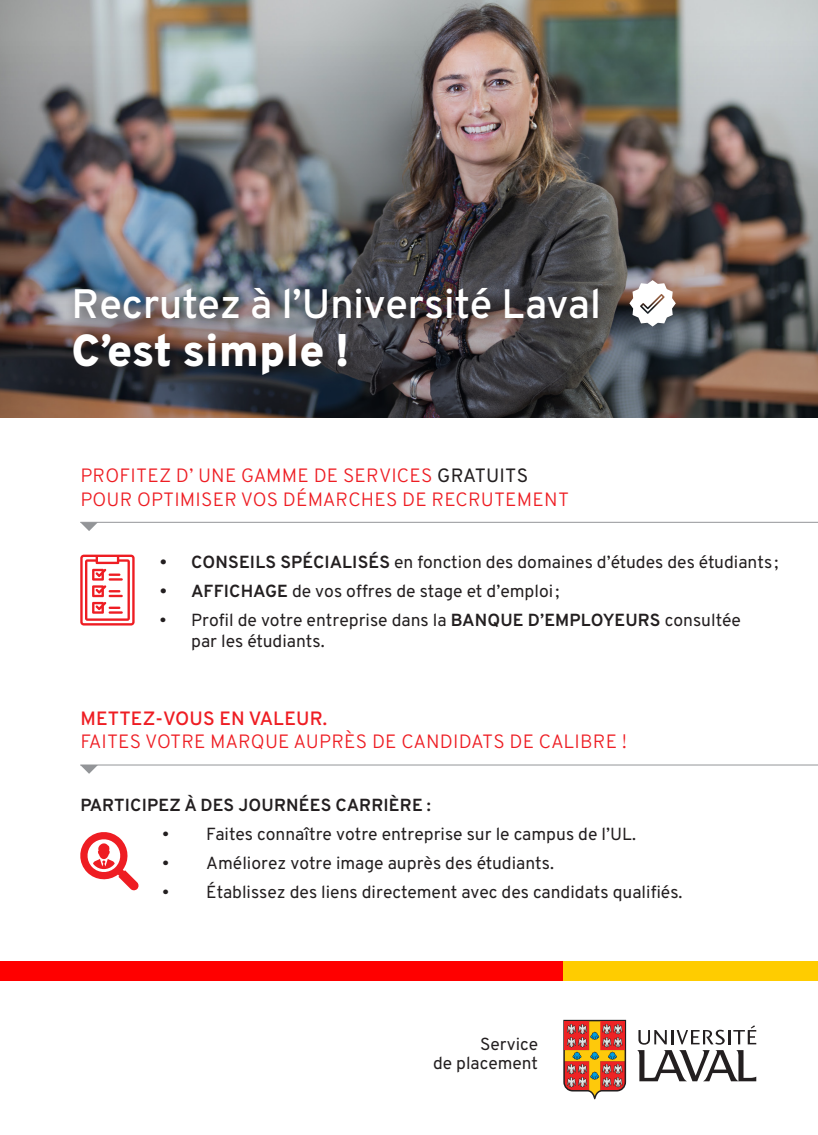
<style>
.page{position:relative;width:818px;height:1135px;background:#fff}
.page>*{position:absolute;margin:0;border:0;box-sizing:border-box;transform-origin:0 0}
.t1{font:800 44.98px "Overpass";color:#fff}
.t2{font:600 41.12px "Overpass";color:#fff}
.t3{font:300 19.25px/24.5px "Overpass";letter-spacing:.01em;color:#ee1d23}
.t4{font:600 19.25px "Overpass";letter-spacing:.01em;color:#ee1d23}
.t5{font:17.5px/21px "Overpass";color:#231f20}
.t6{font:700 17.5px "Overpass";letter-spacing:.01em;color:#231f20}
.t7{font:17.32px/19.1px "Overpass";color:#231f20;text-align:right}
.s1{font-weight:400;color:#231f20}
.s2{font-weight:700}
</style>
<div class="page">
<img style="left:0;top:4px;width:818px;height:413px">
<div style="left:64px;top:278px;width:553px;height:115px;background:#231f20;opacity:.75"></div>
<div style="left:0;top:961px;width:563px;height:19px;background:#f00"></div>
<div style="left:563px;top:961px;width:255px;height:19px;background:#fc0"></div>
<svg style="left:638px;top:1030px;width:29px;height:14px"></svg>
<hr style="left:671px;top:1030px;width:3px;height:14px;background:#231f20">
<svg style="left:677px;top:1025px;width:79px;height:19px"></svg>
<svg style="left:637px;top:1050px;width:119px;height:31px"></svg>
<svg style="left:563px;top:1019px;width:63px;height:80px;background:#c87750"></svg>
<hr style="left:80px;top:522px;width:738px;height:1px;background:#939598">
<svg style="left:80px;top:522px;width:18px;height:9px"></svg>
<svg style="left:80px;top:554px;width:55px;height:71px"></svg>
<svg style="left:629px;top:280px;width:47px;height:46px"></svg>
<hr style="left:80px;top:764px;width:738px;height:1px;background:#939598">
<svg style="left:80px;top:765px;width:18px;height:9px"></svg>
<svg style="left:80px;top:832px;width:58px;height:58px"></svg>
<p class="t2" style="left:72px;top:278px;width:531px">Recrutez à l’Université Laval</p>
<p class="t1" style="left:72px;top:322px;width:279px">C’est simple !</p>
<p class="t3" style="left:80px;top:463px;width:490px">PROFITEZ D’ UNE GAMME DE SERVICES <span class="s1">GRATUITS<br></span>POUR OPTIMISER VOS DÉMARCHES DE RECRUTEMENT</p>
<p class="t5" style="left:160px;top:551px;width:620px"><span class="s2">• CONSEILS SPÉCIALISÉS</span> en fonction des domaines d’études des étudiants ;</p>
<p class="t5" style="left:160px;top:580px;width:401px"><span class="s2">• AFFICHAGE</span> de vos offres de stage et d’emploi;</p>
<p class="t5" style="left:191px;top:609px;width:551px;text-indent:-32px">• Profil de votre entreprise dans la <span class="s2">BANQUE D’EMPLOYEURS</span> consultée par les étudiants.</p>
<p class="t4" style="left:80px;top:706px;width:248px">METTEZ-VOUS EN VALEUR.</p>
<p class="t3" style="left:80px;top:729px;width:548px">FAITES VOTRE MARQUE AUPRÈS DE CANDIDATS DE CALIBRE !</p>
<p class="t6" style="left:80px;top:794px;width:352px">PARTICIPEZ À DES JOURNÉES CARRIÈRE :</p>
<p class="t5" style="left:162px;top:823px;width:476px">• Faites connaître votre entreprise sur le campus de l’UL.</p>
<p class="t5" style="left:162px;top:852px;width:393px">• Améliorez votre image auprès des étudiants.</p>
<p class="t5" style="left:162px;top:881px;width:522px">• Établissez des liens directement avec des candidats qualifiés.</p>
<p class="t7" style="left:433px;top:1034px;width:106px">Service<br>de placement</p>
</div>
